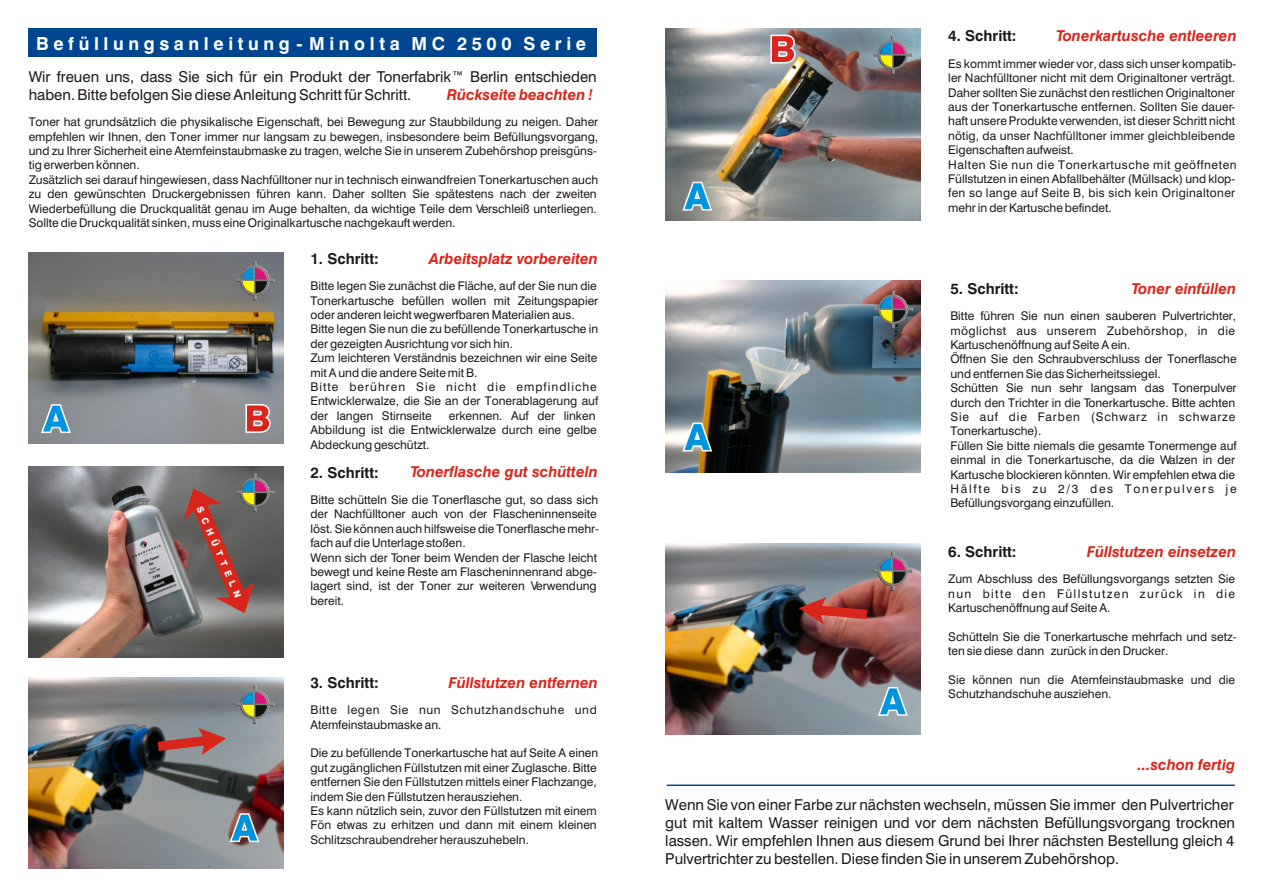
<style>
.page{position:relative;width:1263px;height:894px;background:#fff}
.page>*{position:absolute;margin:0;border:0;box-sizing:border-box;transform-origin:0 0}
.t1{font:700 18px "Swiss 721 BT";letter-spacing:.255em;color:#fff}
.t2{font:15px/18px "Swiss 721 BT";color:#1f1a17}
.t3{font:italic 700 15px "Swiss 721 BT";color:#d9261c}
.t4{font:700 15px "Swiss 721 BT";color:#1f1a17}
.t5{font:12px/14.4px "Swiss 721 BT";color:#1f1a17}
.t6{font:12px/14.4px "Swiss 721 BT";letter-spacing:.055em;color:#1f1a17}
.t7{font:800 9px "Swiss 721 BT";color:#fff}
</style>
<div class="page">
<img style="left:29px;top:252px;width:255px;height:191px">
<img style="left:666px;top:543px;width:255px;height:192px">
<img style="left:666px;top:281px;width:255px;height:191px">
<img style="left:666px;top:29px;width:255px;height:191px">
<img style="left:29px;top:677px;width:255px;height:191px">
<img style="left:29px;top:466px;width:255px;height:191px">
<svg style="left:183px;top:488px;width:71px;height:125px;background:#875753"></svg>
<div style="left:29px;top:29px;width:568px;height:28px;background:#00458f"></div>
<svg style="left:41px;top:404px;width:30px;height:29px"></svg>
<svg style="left:245px;top:404px;width:26px;height:29px"></svg>
<svg style="left:799px;top:597px;width:68px;height:27px;background:#ad463f"></svg>
<img style="left:236px;top:262px;width:39px;height:38px">
<img style="left:236px;top:473px;width:39px;height:38px">
<img style="left:236px;top:685px;width:39px;height:39px">
<img style="left:874px;top:552px;width:38px;height:38px">
<img style="left:874px;top:290px;width:38px;height:38px">
<img style="left:874px;top:36px;width:38px;height:38px">
<svg style="left:230px;top:813px;width:29px;height:29px"></svg>
<svg style="left:878px;top:687px;width:30px;height:29px"></svg>
<svg style="left:682px;top:182px;width:30px;height:29px"></svg>
<svg style="left:770px;top:35px;width:26px;height:29px"></svg>
<svg style="left:682px;top:423px;width:30px;height:28px"></svg>
<svg style="left:158px;top:728px;width:68px;height:27px;background:#a26361"></svg>
<hr style="left:667px;top:785px;width:568px;height:1px;background:#00458f">
<h1 class="t1" style="left:36px;top:36px;width:552px">Befüllungsanleitung - Minolta MC 2500 Serie</h1>
<p class="t2" style="left:29px;top:69px;width:570px">Wir freuen uns, dass Sie sich für ein Produkt der Tonerfabrik™ Berlin entschieden haben. Bitte befolgen Sie diese Anleitung Schritt für Schritt.</p>
<p class="t3" style="left:447px;top:89px;width:148px">Rückseite beachten !</p>
<p class="t5" style="left:29px;top:116px;width:571px">Toner hat grundsätzlich die physikalische Eigenschaft, bei Bewegung zur Staubbildung zu neigen. Daher empfehlen wir Ihnen, den Toner immer nur langsam zu bewegen, insbesondere beim Befüllungsvorgang, und zu Ihrer Sicherheit eine Atemfeinstaubmaske zu tragen, welche Sie in unserem Zubehörshop preisgüns&shy;tig erwerben können.<br>Zusätzlich sei darauf hingewiesen, dass Nachfülltoner nur in technisch einwandfreien Tonerkartuschen auch zu den gewünschten Druckergebnissen führen kann. Daher sollten Sie spätestens nach der zweiten Wiederbefüllung die Druckqualität genau im Auge behalten, da wichtige Teile dem Verschleiß unterliegen.<br>Sollte die Druckqualität sinken, muss eine Originalkartusche nachgekauft werden.</p>
<p class="t4" style="left:310px;top:252px;width:70px">1. Schritt:</p>
<p class="t5" style="left:310px;top:280px;width:289px">Bitte legen Sie zunächst die Fläche, auf der Sie nun die Tonerkartusche befüllen wollen mit Zeitungspapier oder anderen leicht wegwerfbaren Materialien aus.<br>Bitte legen Sie nun die zu befüllende Tonerkartusche in der gezeigten Ausrichtung vor sich hin.<br>Zum leichteren Verständnis bezeichnen wir eine Seite mit A und die andere Seite mit B.<br>Bitte berühren Sie nicht die empfindliche Entwicklerwalze, die Sie an der Tonerablagerung auf der langen Stirnseite</p>
<p class="t3" style="left:429px;top:252px;width:170px">Arbeitsplatz vorbereiten</p>
<p class="t5" style="left:310px;top:409px;width:288px;text-align:justify;text-indent:138px">erkennen. Auf der linken Abbildung ist die Entwicklerwalze durch eine gelbe Abdeckung geschützt.</p>
<p class="t7" style="left:203px;top:505px;width:100px;rotate:67deg">SCHÜTTELN</p>
<p class="t3" style="left:410px;top:466px;width:189px">Tonerflasche gut schütteln</p>
<p class="t4" style="left:310px;top:466px;width:70px">2. Schritt:</p>
<p class="t5" style="left:310px;top:494px;width:290px">Bitte schütteln Sie die Tonerflasche gut, so dass sich der Nachfülltoner auch von der Flascheninnenseite löst. Sie können auch hilfsweise die Tonerflasche mehr&shy;fach auf die Unterlage stoßen.<br>Wenn sich der Toner beim Wenden der Flasche leicht bewegt und keine Reste am Flascheninnenrand abge&shy;lagert sind, ist der Toner zur weiteren Verwendung bereit.</p>
<p class="t3" style="left:448px;top:677px;width:151px">Füllstutzen entfernen</p>
<p class="t4" style="left:310px;top:677px;width:70px">3. Schritt:</p>
<p class="t6" style="left:310px;top:704px;width:288px">Bitte legen Sie nun Schutzhandschuhe und<br>Atemfeinstaubmaske an.</p>
<p class="t5" style="left:310px;top:747px;width:289px">Die zu befüllende Tonerkartusche hat auf Seite A einen gut zugänglichen Füllstutzen mit einer Zuglasche. Bitte entfernen Sie den Füllstutzen mittels einer Flachzange, indem Sie den Füllstutzen herausziehen.<br>Es kann nützlich sein, zuvor den Füllstutzen mit einem Fön etwas zu erhitzen und dann mit einem kleinen Schlitzschraubendreher herauszuhebeln.</p>
<p class="t4" style="left:948px;top:30px;width:70px">4. Schritt:</p>
<p class="t5" style="left:948px;top:57px;width:290px">Es kommt immer wieder vor, dass sich unser kompatib&shy;ler Nachfülltoner nicht mit dem Originaltoner verträgt.<br>Daher sollten Sie zunächst den restlichen Originaltoner aus der Tonerkartusche entfernen. Sollten Sie dauer&shy;haft unsere Produkte verwenden, ist dieser Schritt nicht nötig, da unser Nachfülltoner immer gleichbleibende Eigenschaften aufweist.<br>Halten Sie nun die Tonerkartusche mit geöffneten Füllstutzen in einen Abfallbehälter (Müllsack) und klop&shy;fen so lange auf Seite B, bis sich kein Originaltoner mehr in der Kartusche befindet.</p>
<p class="t3" style="left:1056px;top:30px;width:182px">Tonerkartusche entleeren</p>
<p class="t3" style="left:1132px;top:282px;width:106px">Toner einfüllen</p>
<p class="t4" style="left:950px;top:283px;width:70px">5. Schritt:</p>
<p class="t5" style="left:950px;top:310px;width:288px">Bitte führen Sie nun einen sauberen Pulvertrichter, möglichst aus unserem Zubehörshop, in die Kartuschenöffnung auf Seite A ein.<br>Öffnen Sie den Schraubverschluss der Tonerflasche und entfernen Sie das Sicherheitssiegel.<br>Schütten Sie nun sehr langsam das Tonerpulver durch den Trichter in die Tonerkartusche. Bitte achten Sie auf die Farben (Schwarz in schwarze Tonerkartusche).<br>Füllen Sie bitte niemals die gesamte Tonermenge auf einmal in die Tonerkartusche, da die Walzen in der Kartusche blockieren könnten. Wir empfehlen etwa die Hälfte bis zu 2/3 des Tonerpulvers je Befüllungsvorgang einzufüllen.</p>
<p class="t4" style="left:948px;top:546px;width:70px">6. Schritt:</p>
<p class="t5" style="left:948px;top:573px;width:288px;text-align:justify">Zum Abschluss des Befüllungsvorgangs setzten Sie nun bitte den Füllstutzen zurück in die Kartuschenöffnung auf Seite A.</p>
<p class="t5" style="left:948px;top:630px;width:290px">Schütteln Sie die Tonerkartusche mehrfach und setz&shy;ten sie diese dann zurück in den Drucker.</p>
<p class="t5" style="left:948px;top:674px;width:288px">Sie können nun die Atemfeinstaubmaske und die<br>Schutzhandschuhe ausziehen.</p>
<p class="t3" style="left:1087px;top:546px;width:151px">Füllstutzen einsetzen</p>
<p class="t3" style="left:1138px;top:759px;width:99px">...schon fertig</p>
<p class="t2" style="left:665px;top:797px;width:571px;text-align:justify">Wenn Sie von einer Farbe zur nächsten wechseln, müssen Sie immer den Pulvertricher gut mit kaltem Wasser reinigen und vor dem nächsten Befüllungsvorgang trocknen lassen. Wir empfehlen Ihnen aus diesem Grund bei Ihrer nächsten Bestellung gleich 4<br>Pulvertrichter zu bestellen. Diese finden Sie in unserem Zubehörshop.</p>
</div>
